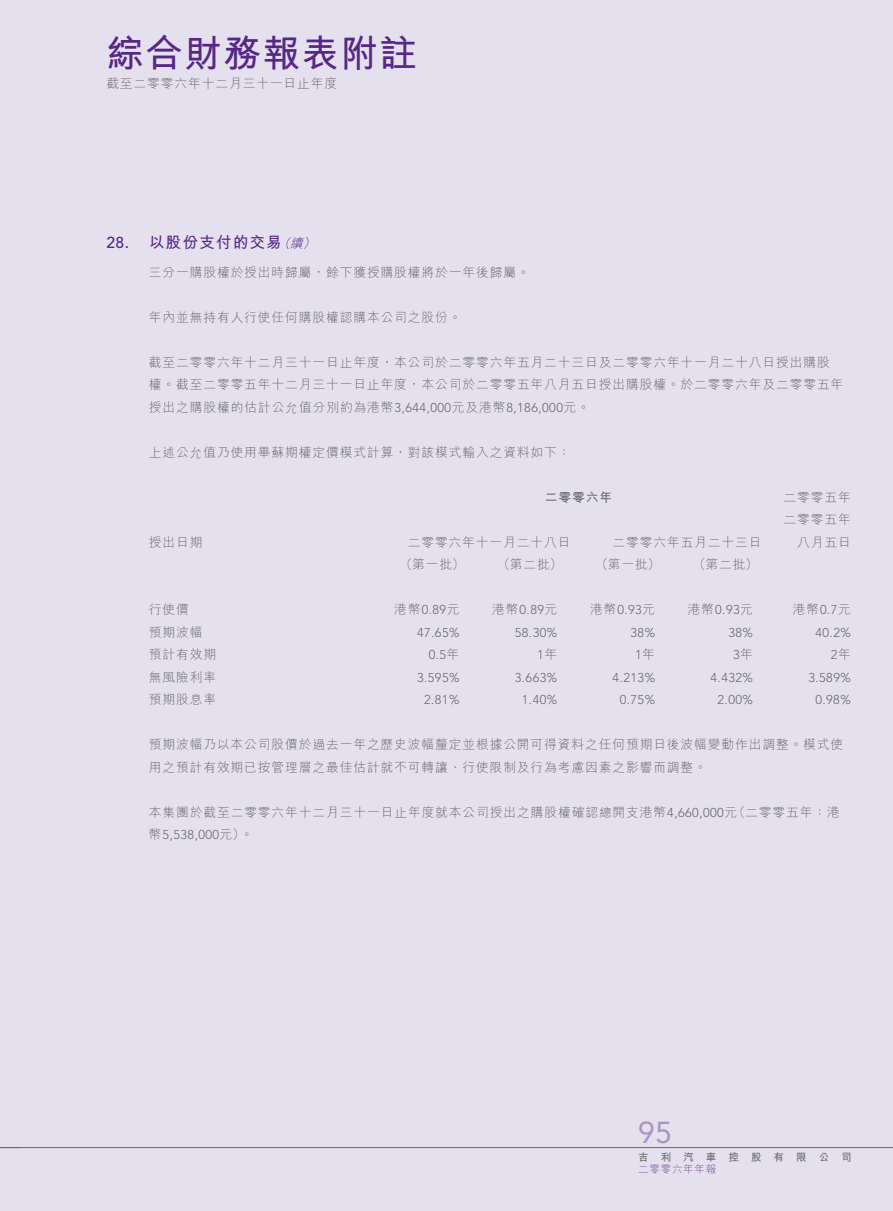
<style>
.page{position:relative;width:893px;height:1211px;background:#fff}
.page>*{position:absolute;margin:0;border:0;box-sizing:border-box;transform-origin:0 0}
.t1{font:700 37.5px "M Hei";letter-spacing:.04em;color:#572786}
.t2{font:30px "Avenir";color:#a895c3}
.t3{font:700 15.75px "M Hei";letter-spacing:.065em;color:#572786}
.t4{font:300 12.75px/22.5px "M Hei";letter-spacing:.07em;color:#69696c}
.t5{font:300 12.75px "Avenir";letter-spacing:.035em;color:#69696c}
.t6{font:700 12.75px "M Hei";letter-spacing:.07em;color:#69696c}
.t7{font:700 10.5px "M Hei";letter-spacing:1.15em;color:#69696c}
.t8{font:300 10.5px "M Hei";letter-spacing:.075em;color:#6f4b97}
.s1{font-family:"Avenir";font-weight:500}
.s2{font-weight:300;font-style:italic;font-size:12.75px}
.s3{font-family:"Avenir"}
.s4{font-family:"M Hei"}
</style>
<div class="page">
<div style="left:1px;top:0;width:891px;height:1210px;background:#e5e0ee"></div>
<hr style="left:1px;top:1147px;width:891px;height:1px;background:#69696c">
<h1 class="t1" style="left:106px;top:39px;width:312px">綜合財務報表附註</h1>
<p class="t4" style="left:106px;top:74px;width:232px">截至二零零六年十二月三十一日止年度</p>
<p class="t3" style="left:106px;top:236px;width:213px"><span class="s1">28.</span> 以股份支付的交易<span class="s2">（續）</span></p>
<p class="t4" style="left:149px;top:262px;width:382px">三分一購股權於授出時歸屬，餘下獲授購股權將於一年後歸屬。</p>
<p class="t4" style="left:149px;top:307px;width:314px">年內並無持有人行使任何購股權認購本公司之股份。</p>
<p class="t4" style="left:149px;top:352px;width:696px">截至二零零六年十二月三十一日止年度，本公司於二零零六年五月二十三日及二零零六年十一月二十八日授出購股權。截至二零零五年十二月三十一日止年度，本公司於二零零五年八月五日授出購股權。於二零零六年及二零零五年授出之購股權的估計公允值分別約為港幣<span class="s3">3,644,000</span>元及港幣<span class="s3">8,186,000</span>元。</p>
<p class="t4" style="left:149px;top:442px;width:423px">上述公允值乃使用畢蘇期權定價模式計算，對該模式輸入之資料如下：</p>
<p class="t6" style="left:545px;top:492px;width:69px">二零零六年</p>
<p class="t4" style="left:783px;top:487px;width:69px">二零零五年二零零五年</p>
<p class="t4" style="left:149px;top:532px;width:55px">授出日期</p>
<p class="t4" style="left:408px;top:532px;width:164px">二零零六年十一月二十八日</p>
<p class="t4" style="left:612px;top:532px;width:151px">二零零六年五月二十三日</p>
<p class="t4" style="left:797px;top:532px;width:55px">八月五日</p>
<p class="t4" style="left:400px;top:555px;width:66px">（第一批）</p>
<p class="t4" style="left:497px;top:555px;width:66px">（第二批）</p>
<p class="t4" style="left:595px;top:555px;width:66px">（第一批）</p>
<p class="t4" style="left:693px;top:555px;width:66px">（第二批）</p>
<p class="t4" style="left:149px;top:600px;width:41px">行使價</p>
<p class="t5" style="left:394px;top:604px;width:67px"><span class="s4">港幣</span>0.89<span class="s4">元</span></p>
<p class="t5" style="left:492px;top:604px;width:67px"><span class="s4">港幣</span>0.89<span class="s4">元</span></p>
<p class="t5" style="left:590px;top:604px;width:67px"><span class="s4">港幣</span>0.93<span class="s4">元</span></p>
<p class="t5" style="left:687px;top:604px;width:67px"><span class="s4">港幣</span>0.93<span class="s4">元</span></p>
<p class="t4" style="left:792px;top:600px;width:60px">港幣<span class="s3">0.7</span>元</p>
<p class="t4" style="left:149px;top:622px;width:55px">預期波幅</p>
<p class="t5" style="left:417px;top:627px;width:44px">47.65%</p>
<p class="t5" style="left:515px;top:627px;width:44px">58.30%</p>
<p class="t5" style="left:630px;top:627px;width:26px">38%</p>
<p class="t5" style="left:728px;top:627px;width:26px">38%</p>
<p class="t5" style="left:815px;top:627px;width:37px">40.2%</p>
<p class="t4" style="left:149px;top:645px;width:69px">預計有效期</p>
<p class="t5" style="left:428px;top:649px;width:32px">0.5<span class="s4">年</span></p>
<p class="t5" style="left:537px;top:649px;width:21px">1<span class="s4">年</span></p>
<p class="t5" style="left:635px;top:649px;width:21px">1<span class="s4">年</span></p>
<p class="t5" style="left:733px;top:649px;width:21px">3<span class="s4">年</span></p>
<p class="t5" style="left:830px;top:649px;width:21px">2<span class="s4">年</span></p>
<p class="t4" style="left:149px;top:667px;width:69px">無風險利率</p>
<p class="t5" style="left:417px;top:672px;width:44px">3.595%</p>
<p class="t5" style="left:515px;top:672px;width:44px">3.663%</p>
<p class="t5" style="left:612px;top:672px;width:44px">4.213%</p>
<p class="t5" style="left:710px;top:672px;width:44px">4.432%</p>
<p class="t5" style="left:808px;top:672px;width:44px">3.589%</p>
<p class="t4" style="left:149px;top:690px;width:69px">預期股息率</p>
<p class="t5" style="left:424px;top:694px;width:37px">2.81%</p>
<p class="t5" style="left:522px;top:694px;width:37px">1.40%</p>
<p class="t5" style="left:619px;top:694px;width:37px">0.75%</p>
<p class="t5" style="left:717px;top:694px;width:37px">2.00%</p>
<p class="t5" style="left:815px;top:694px;width:37px">0.98%</p>
<p class="t4" style="left:149px;top:735px;width:696px">預期波幅乃以本公司股價於過去一年之歷史波幅釐定並根據公開可得資料之任何預期日後波幅變動作出調整。模式使用之預計有效期已按管理層之最佳估計就不可轉讓、行使限制及行為考慮因素之影響而調整。</p>
<p class="t4" style="left:149px;top:802px;width:692px">本集團於截至二零零六年十二月三十一日止年度就本公司授出之購股權確認總開支港幣<span class="s3">4,660,000</span>元（二零零五年：港</p>
<p class="t5" style="left:149px;top:829px;width:106px"><span class="s4">幣</span>5,538,000<span class="s4">元）。</span></p>
<h2 class="t2" style="left:638px;top:1119px;width:35px">95</h2>
<p class="t7" style="left:638px;top:1152px;width:215px">吉利汽車控股有限公司</p>
<p class="t8" style="left:638px;top:1164px;width:80px">二零零六年年報</p>
</div>
